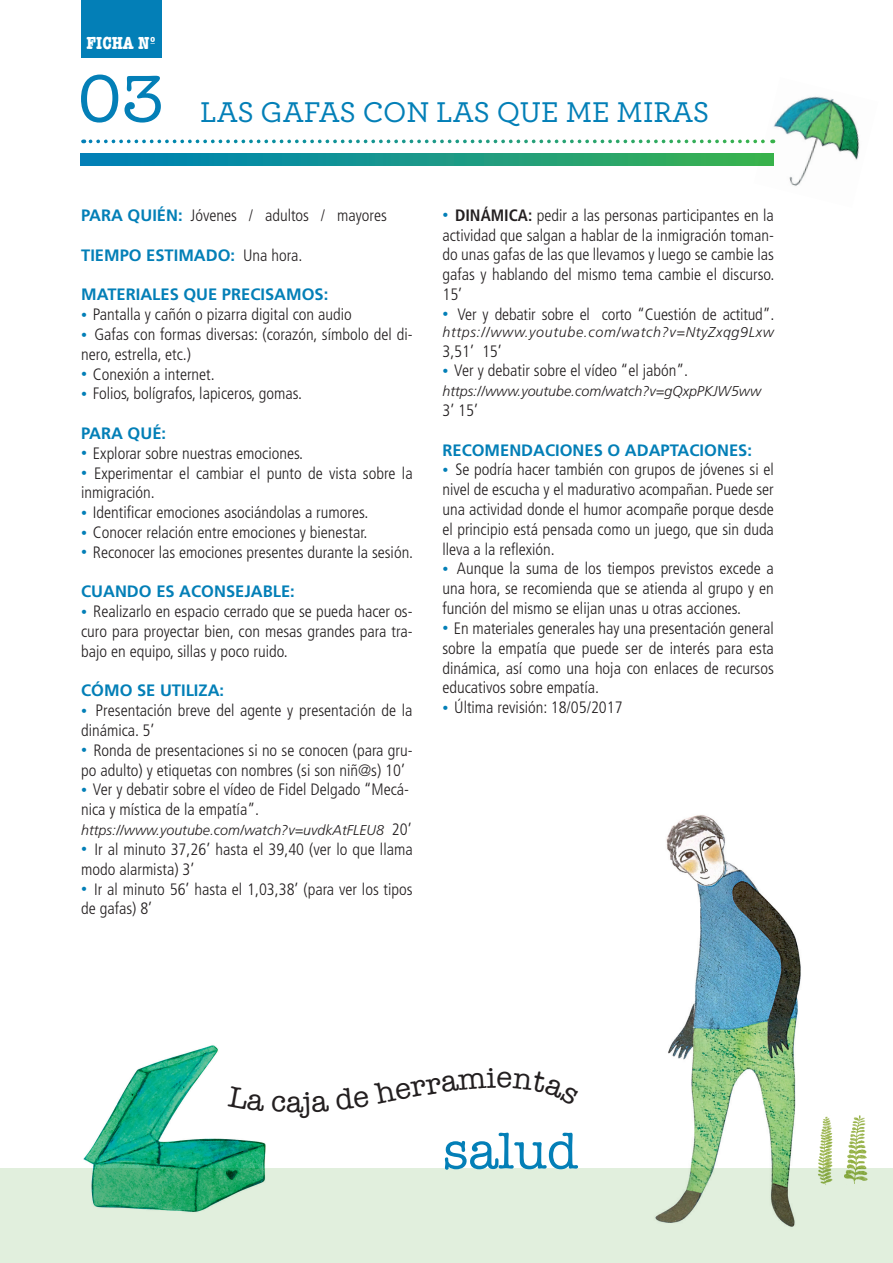
<style>
.page{position:relative;width:893px;height:1263px;background:#fff}
.page>*{position:absolute;margin:0;border:0;box-sizing:border-box;transform-origin:0 0}
.t1{font:67.5px "American Typewriter";color:#037fb7}
.t2{font:52.5px "American Typewriter";color:#037fb7}
.t3{font:30.3px "American Typewriter";color:#231f20}
.t4{font:500 30px "Archer";color:#037fb7}
.t5{font:700 condensed 18px "American Typewriter";color:#fff}
.t6{font:300 condensed 16.5px/19.8px "Frutiger";color:#231f20}
.t7{font:700 16.5px "Frutiger";color:#037fb7}
.t8{font:italic 300 14.25px "Frutiger";color:#231f20}
.t9{font:italic 300 14.25px "Frutiger";letter-spacing:.045em;color:#231f20}
.s1{font-weight:700;font-stretch:normal;color:#037fb7}
.s2{font-weight:300;font-stretch:condensed;color:#231f20}
.s3{font-size:12px;color:#037fb7}
.s4{font-style:normal;font-stretch:condensed;font-size:16.5px}
.s5{font-weight:700}
</style>
<div class="page">
<div style="left:0;top:1168px;width:893px;height:95px;background:#e1efdd"></div>
<img style="left:655px;top:815px;width:146px;height:412px">
<img style="left:83px;top:1045px;width:183px;height:167px">
<div style="left:81px;top:0;width:81px;height:57px;background:#037fb7"></div>
<svg style="left:90px;top:140px;width:664px;height:3px"></svg>
<svg style="left:81px;top:153px;width:673px;height:13px;background:#199887"></svg>
<img style="left:818px;top:1115px;width:50px;height:70px">
<img style="left:754px;top:96px;width:106px;height:90px">
<svg style="left:228px;top:1086px;width:37px;height:25px"></svg>
<p class="t5" style="left:87px;top:29px;width:71px">FICHA Nº</p>
<p class="t1" style="left:78px;top:47px;width:87px">03</p>
<p class="t4" style="left:200px;top:90px;width:510px">LAS GAFAS CON LAS QUE ME MIRAS</p>
<p class="t6" style="left:81px;top:206px;width:307px"><span class="s1">PARA QUIÉN:</span> Jóvenes / adultos / mayores</p>
<p class="t7" style="left:81px;top:245px;width:223px">TIEMPO ESTIMADO: <span class="s2">Una hora.</span></p>
<p class="t7" style="left:81px;top:285px;width:249px">MATERIALES QUE PRECISAMOS:</p>
<p class="t6" style="left:81px;top:305px;width:272px"><span class="s3">•</span> Pantalla y cañón o pizarra digital con audio</p>
<p class="t6" style="left:81px;top:325px;width:333px"><span class="s3">•</span> Gafas con formas diversas: (corazón, símbolo del di&shy;nero, estrella, etc.)</p>
<p class="t6" style="left:81px;top:364px;width:135px"><span class="s3">•</span> Conexión a internet.</p>
<p class="t6" style="left:81px;top:384px;width:222px"><span class="s3">•</span> Folios, bolígrafos, lapiceros, gomas.</p>
<p class="t7" style="left:81px;top:424px;width:86px">PARA QUÉ:</p>
<p class="t6" style="left:81px;top:443px;width:224px"><span class="s3">•</span> Explorar sobre nuestras emociones.</p>
<p class="t6" style="left:81px;top:463px;width:333px"><span class="s3">•</span> Experimentar el cambiar el punto de vista sobre la inmigración.</p>
<p class="t6" style="left:81px;top:503px;width:289px"><span class="s3">•</span> Identificar emociones asociándolas a rumores.</p>
<p class="t6" style="left:81px;top:523px;width:288px"><span class="s3">•</span> Conocer relación entre emociones y bienestar.</p>
<p class="t6" style="left:81px;top:542px;width:334px"><span class="s3">•</span> Reconocer las emociones presentes durante la sesión.</p>
<p class="t7" style="left:81px;top:582px;width:215px">CUANDO ES ACONSEJABLE:</p>
<p class="t6" style="left:81px;top:602px;width:333px;text-align:justify"><span class="s3">•</span> Realizarlo en espacio cerrado que se pueda hacer os&shy;curo para proyectar bien, con mesas grandes para tra&shy;bajo en equipo, sillas y poco ruido.</p>
<p class="t7" style="left:81px;top:681px;width:145px">CÓMO SE UTILIZA:</p>
<p class="t6" style="left:81px;top:701px;width:333px"><span class="s3">•</span> Presentación breve del agente y presentación de la dinámica. 5’</p>
<p class="t6" style="left:81px;top:740px;width:333px"><span class="s3">•</span> Ronda de presentaciones si no se conocen (para gru&shy;po adulto) y etiquetas con nombres (si son niñ@s) 10’</p>
<p class="t6" style="left:81px;top:780px;width:329px"><span class="s3">•</span> Ver y debatir sobre el vídeo de Fidel Delgado “Mecá&shy;nica y mística de la empatía”.</p>
<p class="t8" style="left:81px;top:822px;width:332px">https://www.youtube.com/watch?v=uvdkAtFLEU8 <span class="s4">20’</span></p>
<p class="t6" style="left:81px;top:839px;width:333px"><span class="s3">•</span> Ir al minuto 37,26’ hasta el 39,40 (ver lo que llama modo alarmista) 3’</p>
<p class="t6" style="left:81px;top:879px;width:333px"><span class="s3">•</span> Ir al minuto 56’ hasta el 1,03,38’ (para ver los tipos de gafas) 8’</p>
<p class="t6" style="left:442px;top:205px;width:334px;text-align:justify"><span class="s3">•</span> <span class="s5">DINÁMICA:</span> pedir a las personas participantes en la actividad que salgan a hablar de la inmigración toman&shy;do unas gafas de las que llevamos y luego se cambie las gafas y hablando del mismo tema cambie el discurso.<br>15’</p>
<p class="t6" style="left:442px;top:304px;width:334px"><span class="s3">•</span> Ver y debatir sobre el corto “Cuestión de actitud”.</p>
<p class="t9" style="left:442px;top:324px;width:333px">https://www.youtube.com/watch?v=NtyZxqg9Lxw</p>
<p class="t6" style="left:442px;top:341px;width:61px">3,51’ 15’</p>
<p class="t6" style="left:442px;top:361px;width:247px"><span class="s3">•</span> Ver y debatir sobre el vídeo “el jabón”.</p>
<p class="t8" style="left:442px;top:383px;width:320px">https://www.youtube.com/watch?v=gQxpPKJW5ww</p>
<p class="t6" style="left:442px;top:401px;width:37px">3’ 15’</p>
<p class="t7" style="left:442px;top:440px;width:311px">RECOMENDACIONES O ADAPTACIONES:</p>
<p class="t6" style="left:442px;top:460px;width:333px;text-align:justify"><span class="s3">•</span> Se podría hacer también con grupos de jóvenes si el nivel de escucha y el madurativo acompañan. Puede ser una actividad donde el humor acompañe porque desde el principio está pensada como un juego, que sin duda lleva a la reflexión.</p>
<p class="t6" style="left:442px;top:559px;width:333px;text-align:justify"><span class="s3">•</span> Aunque la suma de los tiempos previstos excede a una hora, se recomienda que se atienda al grupo y en función del mismo se elijan unas u otras acciones.</p>
<p class="t6" style="left:442px;top:618px;width:333px;text-align:justify"><span class="s3">•</span> En materiales generales hay una presentación general sobre la empatía que puede ser de interés para esta dinámica, así como una hoja con enlaces de recursos educativos sobre empatía.</p>
<p class="t6" style="left:442px;top:698px;width:182px"><span class="s3">•</span> Última revisión: 18/05/2017</p>
<h3 class="t3" style="left:286px;top:1079px;width:19px">a</h3>
<p class="t2" style="left:443px;top:1111px;width:137px">salud</p>
</div>
